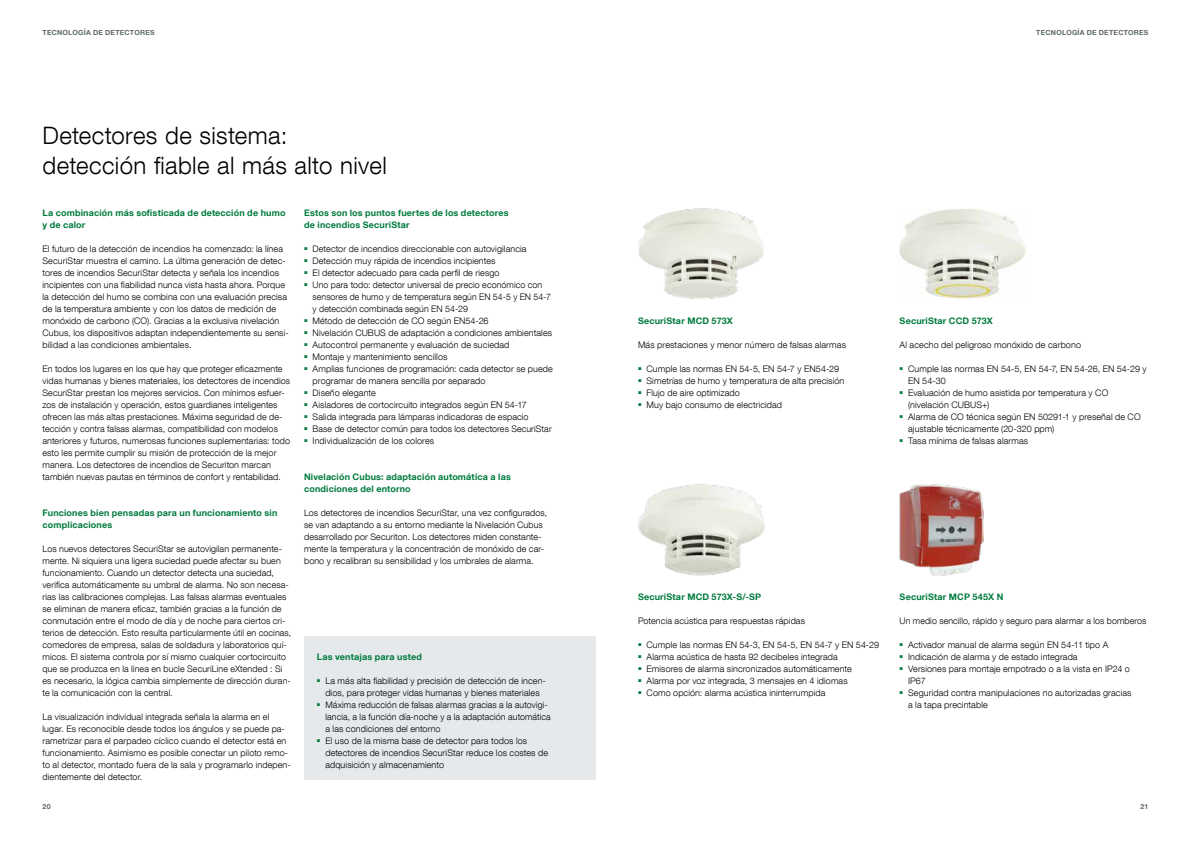
<style>
.page{position:relative;width:1191px;height:842px;background:#fff}
.page>*{position:absolute;margin:0;border:0;box-sizing:border-box;transform-origin:0 0}
.t1{font:300 24px/30px "Helvetica Neue LT Com";letter-spacing:.015em;color:#000}
.t2{font:300 9px/12px "Helvetica Neue LT Com";letter-spacing:.01em;color:#000}
.t3{font:700 9px/12px "Helvetica Neue LT Com";letter-spacing:.02em;color:#007b3d}
.t4{font:700 7px "Helvetica Neue LT Com";letter-spacing:.035em;color:#5d686e}
</style>
<div class="page">
<img style="left:639px;top:484px;width:125px;height:92px">
<img style="left:638px;top:208px;width:126px;height:92px">
<img style="left:899px;top:208px;width:126px;height:92px">
<img style="left:899px;top:484px;width:84px;height:92px">
<div style="left:304px;top:636px;width:291px;height:144px;background:#e6e9eb"></div>
<p class="t4" style="left:43px;top:28px;width:113px">Tecnología de detectores</p>
<p class="t4" style="left:1036px;top:28px;width:113px">Tecnología de detectores</p>
<h1 class="t1" style="left:43px;top:119px;width:346px">Detectores de sistema: detección fiable al más alto nivel</h1>
<p class="t3" style="left:43px;top:206px;width:244px">La combinación más sofisticada de detección de humo y de calor</p>
<p class="t2" style="left:43px;top:242px;width:248px">El futuro de la detección de incendios ha comenzado: la línea SecuriStar muestra el camino. La última generación de detec&shy;tores de incendios SecuriStar detecta y señala los incendios incipientes con una fiabilidad nunca vista hasta ahora. Porque la detección del humo se combina con una evaluación precisa de la temperatura ambiente y con los datos de medición de monóxido de carbono (CO). Gracias a la exclusiva nivelación Cubus, los dispositivos adaptan independientemente su sensi&shy;bilidad a las condiciones ambientales.</p>
<p class="t2" style="left:43px;top:362px;width:249px">En todos los lugares en los que hay que proteger eficazmente vidas humanas y bienes materiales, los detectores de incendios SecuriStar prestan los mejores servicios. Con mínimos esfuer&shy;zos de instalación y operación, estos guardianes inteligentes ofrecen las más altas prestaciones. Máxima seguridad de de&shy;tección y contra falsas alarmas, compatibilidad con modelos anteriores y futuros, numerosas funciones suplementarias: todo esto les permite cumplir su misión de protección de la mejor manera. Los detectores de incendios de Securiton marcan también nuevas pautas en términos de confort y rentabilidad.</p>
<p class="t3" style="left:43px;top:506px;width:236px">Funciones bien pensadas para un funcionamiento sin complicaciones</p>
<p class="t2" style="left:43px;top:542px;width:250px">Los nuevos detectores SecuriStar se autovigilan permanente&shy;mente. Ni siquiera una ligera suciedad puede afectar su buen funcionamiento. Cuando un detector detecta una suciedad, verifica automáticamente su umbral de alarma. No son necesa&shy;rias las calibraciones complejas. Las falsas alarmas eventuales se eliminan de manera eficaz, también gracias a la función de conmutación entre el modo de día y de noche para ciertos cri&shy;terios de detección. Esto resulta particularmente útil en cocinas, comedores de empresa, salas de soldadura y laboratorios quí&shy;micos. El sistema controla por sí mismo cualquier cortocircuito que se produzca en la línea en bucle SecuriLine eXtended : Si es necesario, la lógica cambia simplemente de dirección duran&shy;te la comunicación con la central.</p>
<p class="t2" style="left:43px;top:710px;width:250px">La visualización individual integrada señala la alarma en el lugar. Es reconocible desde todos los ángulos y se puede pa&shy;rametrizar para el parpadeo cíclico cuando el detector está en funcionamiento. Asimismo es posible conectar un piloto remo&shy;to al detector, montado fuera de la sala y programarlo indepen&shy;dientemente del detector.</p>
<p class="t3" style="left:304px;top:206px;width:206px">Estos son los puntos fuertes de los detectores de incendios SecuriStar</p>
<p class="t2" style="left:304px;top:242px;width:224px"><sup>■</sup> Detector de incendios direccionable con autovigilancia</p>
<p class="t2" style="left:304px;top:254px;width:193px"><sup>■</sup> Detección muy rápida de incendios incipientes</p>
<p class="t2" style="left:304px;top:266px;width:197px"><sup>■</sup> El detector adecuado para cada perfil de riesgo</p>
<p class="t2" style="left:313px;top:278px;width:240px;text-indent:-9px"><sup>■</sup> Uno para todo: detector universal de precio económico con sensores de humo y de temperatura según EN 54-5 y EN 54-7 y detección combinada según EN 54-29</p>
<p class="t2" style="left:304px;top:314px;width:186px"><sup>■</sup> Método de detección de CO según EN54-26</p>
<p class="t2" style="left:304px;top:326px;width:250px"><sup>■</sup> Nivelación CUBUS de adaptación a condiciones ambientales</p>
<p class="t2" style="left:304px;top:338px;width:207px"><sup>■</sup> Autocontrol permanente y evaluación de suciedad</p>
<p class="t2" style="left:304px;top:350px;width:145px"><sup>■</sup> Montaje y mantenimiento sencillos</p>
<p class="t2" style="left:313px;top:362px;width:242px;text-indent:-9px"><sup>■</sup> Amplias funciones de programación: cada detector se puede programar de manera sencilla por separado</p>
<p class="t2" style="left:304px;top:386px;width:73px"><sup>■</sup> Diseño elegante</p>
<p class="t2" style="left:304px;top:398px;width:224px"><sup>■</sup> Aisladores de cortocircuito integrados según EN 54-17</p>
<p class="t2" style="left:304px;top:410px;width:226px"><sup>■</sup> Salida integrada para lámparas indicadoras de espacio</p>
<p class="t2" style="left:304px;top:422px;width:249px"><sup>■</sup> Base de detector común para todos los detectores SecuriStar</p>
<p class="t2" style="left:304px;top:434px;width:132px"><sup>■</sup> Individualización de los colores</p>
<p class="t3" style="left:304px;top:470px;width:208px">Nivelación Cubus: adaptación automática a las condiciones del entorno</p>
<p class="t2" style="left:304px;top:506px;width:245px">Los detectores de incendios SecuriStar, una vez configurados, se van adaptando a su entorno mediante la Nivelación Cubus desarrollado por Securiton. Los detectores miden constante&shy;mente la temperatura y la concentración de monóxido de car&shy;bono y recalibran su sensibilidad y los umbrales de alarma.</p>
<p class="t3" style="left:317px;top:650px;width:106px">Las ventajas para usted</p>
<p class="t2" style="left:317px;top:674px;width:230px;text-align:center"><sup>■</sup> La más alta fiabilidad y precisión de detección de incen&shy;dios, para proteger vidas humanas y bienes materiales</p>
<p class="t2" style="left:325px;top:698px;width:227px;text-indent:-9px"><sup>■</sup> Máxima reducción de falsas alarmas gracias a la autovigi&shy;lancia, a la función día-noche y a la adaptación automática a las condiciones del entorno</p>
<p class="t2" style="left:325px;top:734px;width:224px;text-indent:-9px"><sup>■</sup> El uso de la misma base de detector para todos los detectores de incendios SecuriStar reduce los costes de adquisición y almacenamiento</p>
<p class="t3" style="left:638px;top:314px;width:96px">SecuriStar MCD 573X</p>
<p class="t2" style="left:638px;top:338px;width:209px">Más prestaciones y menor número de falsas alarmas</p>
<p class="t2" style="left:638px;top:362px;width:203px"><sup>■</sup> Cumple las normas EN 54-5, EN 54-7 y EN54-29</p>
<p class="t2" style="left:638px;top:374px;width:208px"><sup>■</sup> Simetrías de humo y temperatura de alta precisión</p>
<p class="t2" style="left:638px;top:386px;width:103px"><sup>■</sup> Flujo de aire optimizado</p>
<p class="t2" style="left:638px;top:398px;width:146px"><sup>■</sup> Muy bajo consumo de electricidad</p>
<p class="t3" style="left:899px;top:314px;width:95px">SecuriStar CCD 573X</p>
<p class="t2" style="left:899px;top:338px;width:183px">Al acecho del peligroso monóxido de carbono</p>
<p class="t2" style="left:908px;top:362px;width:240px;text-indent:-9px"><sup>■</sup> Cumple las normas EN 54-5, EN 54-7, EN 54-26, EN 54-29 y<br>EN 54-30</p>
<p class="t2" style="left:908px;top:386px;width:202px;text-indent:-9px"><sup>■</sup> Evaluación de humo asistida por temperatura y CO (nivelación CUBUS+)</p>
<p class="t2" style="left:908px;top:410px;width:234px;text-indent:-9px"><sup>■</sup> Alarma de CO técnica según EN 50291-1 y preseñal de CO ajustable técnicamente (20-320 ppm)</p>
<p class="t2" style="left:899px;top:434px;width:130px"><sup>■</sup> Tasa mínima de falsas alarmas</p>
<p class="t3" style="left:638px;top:590px;width:125px">SecuriStar MCD 573X-S/-SP</p>
<p class="t2" style="left:638px;top:614px;width:168px">Potencia acústica para respuestas rápidas</p>
<p class="t2" style="left:638px;top:638px;width:242px"><sup>■</sup> Cumple las normas EN 54-3, EN 54-5, EN 54-7 y EN 54-29</p>
<p class="t2" style="left:638px;top:650px;width:201px"><sup>■</sup> Alarma acústica de hasta 92 decibeles integrada</p>
<p class="t2" style="left:638px;top:662px;width:215px"><sup>■</sup> Emisores de alarma sincronizados automáticamente</p>
<p class="t2" style="left:638px;top:674px;width:211px"><sup>■</sup> Alarma por voz integrada, 3 mensajes en 4 idiomas</p>
<p class="t2" style="left:638px;top:686px;width:189px"><sup>■</sup> Como opción: alarma acústica ininterrumpida</p>
<p class="t3" style="left:899px;top:590px;width:104px">SecuriStar MCP 545X N</p>
<p class="t2" style="left:899px;top:614px;width:248px">Un medio sencillo, rápido y seguro para alarmar a los bomberos</p>
<p class="t2" style="left:899px;top:638px;width:210px"><sup>■</sup> Activador manual de alarma según EN 54-11 tipo A</p>
<p class="t2" style="left:899px;top:650px;width:179px"><sup>■</sup> Indicación de alarma y de estado integrada</p>
<p class="t2" style="left:908px;top:662px;width:223px;text-indent:-9px"><sup>■</sup> Versiones para montaje empotrado o a la vista en IP24 o<br>IP67</p>
<p class="t2" style="left:908px;top:686px;width:225px;text-indent:-9px"><sup>■</sup> Seguridad contra manipulaciones no autorizadas gracias a la tapa precintable</p>
<p class="t4" style="left:43px;top:802px;width:10px">20</p>
<p class="t4" style="left:1140px;top:802px;width:9px">21</p>
</div>
